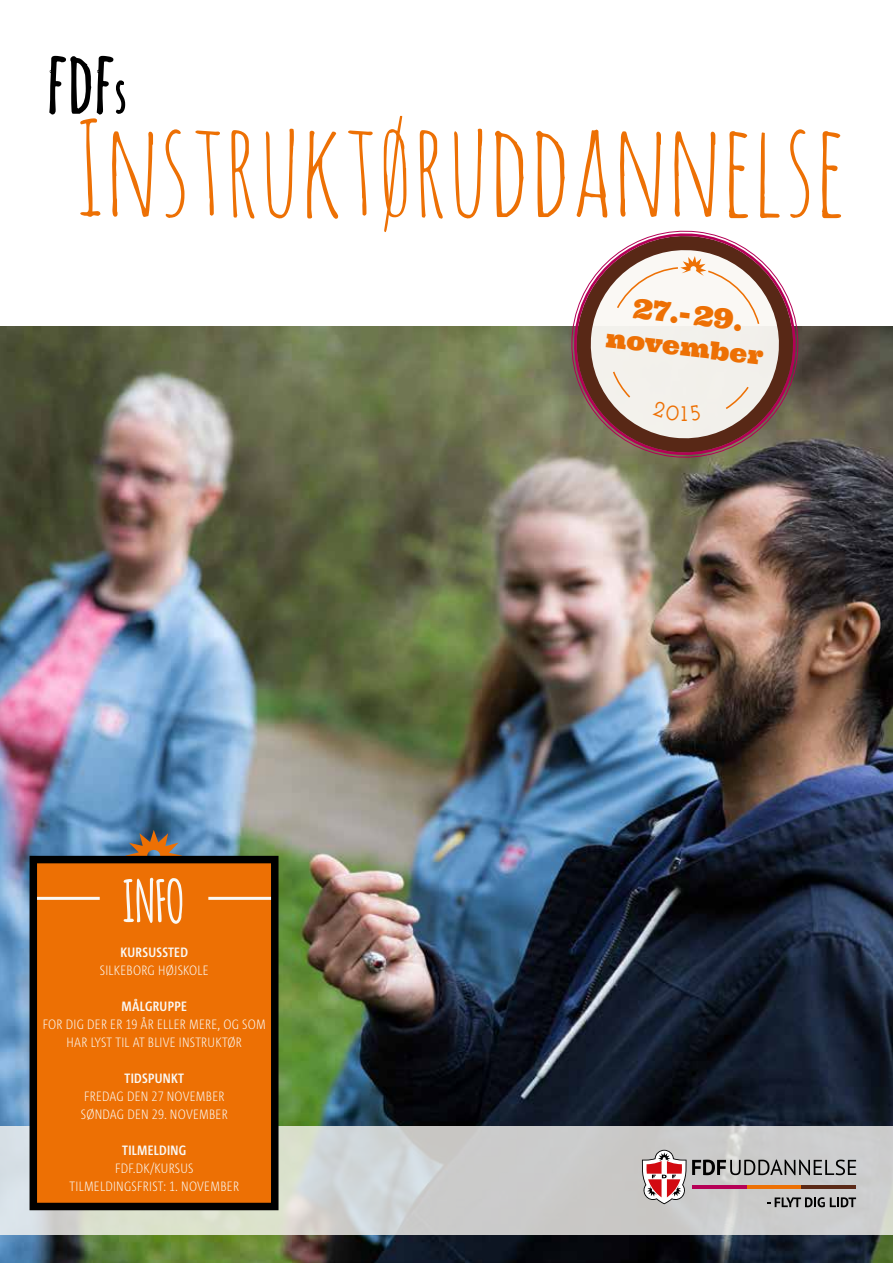
<style>
.page{position:relative;width:893px;height:1263px;background:#fff}
.page>*{position:absolute;margin:0;border:0;box-sizing:border-box;transform-origin:0 0}
.t1{font:129.3px "Amatic SC";color:#ed7004}
.t2{font:700 57px "Amatic";color:#faf8f4}
.t3{font:27.75px "Ultra";color:#ed7004}
.t4{font:25.05px "Ultra";color:#ed7004}
.t5{font:600 22.35px "Josefin Slab";color:#ed7004}
.t6{font:300 13.5px/18px "Corpid C1 s Cd";color:#faf8f4;text-align:center}
.t7{font:700 13.5px "Corpid C1 s Cd";color:#faf8f4}
</style>
<div class="page">
<img style="left:0;top:327px;width:893px;height:936px">
<svg style="left:0;top:1127px;width:893px;height:108px;background:#ced0ce"></svg>
<svg style="left:641px;top:1150px;width:215px;height:57px;background:#b5a5a4"></svg>
<svg style="left:125px;top:830px;width:57px;height:26px"></svg>
<div style="left:33px;top:859px;width:242px;height:347px;background:#ed7004"></div>
<div style="left:30px;top:856px;width:249px;height:354px;border:8px solid #000"></div>
<hr style="left:37px;top:897px;width:63px;height:3px;background:#faf8f4">
<hr style="left:208px;top:897px;width:63px;height:3px;background:#faf8f4">
<svg style="left:565px;top:326px;width:240px;height:137px"></svg>
<svg style="left:566px;top:230px;width:237px;height:230px"></svg>
<svg style="left:49px;top:55px;width:77px;height:60px"></svg>
<svg style="left:583px;top:243px;width:203px;height:203px"></svg>
<h1 class="t1" style="left:75px;top:85px;width:772px">Instruktøruddannelse</h1>
<h3 class="t3" style="left:635px;top:291px;width:111px;rotate:6deg">27.-29.</h3>
<h3 class="t4" style="left:608px;top:321px;width:160px;rotate:7deg">november</h3>
<h2 class="t2" style="left:123px;top:860px;width:63px">INFO</h2>
<p class="t7" style="left:121px;top:943px;width:69px">KURSUSSTED</p>
<p class="t6" style="left:100px;top:960px;width:111px">SILKEBORG HØJSKOLE</p>
<p class="t7" style="left:122px;top:997px;width:67px">MÅLGRUPPE</p>
<p class="t6" style="left:43px;top:1014px;width:225px">FOR DIG DER ER 19 ÅR ELLER MERE, OG SOM<br>HAR LYST TIL AT BLIVE INSTRUKTØR</p>
<p class="t7" style="left:125px;top:1069px;width:61px">TIDSPUNKT</p>
<p class="t6" style="left:81px;top:1086px;width:149px;text-align:left">FREDAG DEN 27 NOVEMBER<br>SØNDAG DEN 29. NOVEMBER</p>
<p class="t7" style="left:122px;top:1141px;width:66px">TILMELDING</p>
<p class="t6" style="left:70px;top:1158px;width:171px">FDF.DK/KURSUS<br>TILMELDINGSFRIST: 1. NOVEMBER</p>
<h3 class="t5" style="left:681px;top:400px;width:8px">1</h3>
</div>
